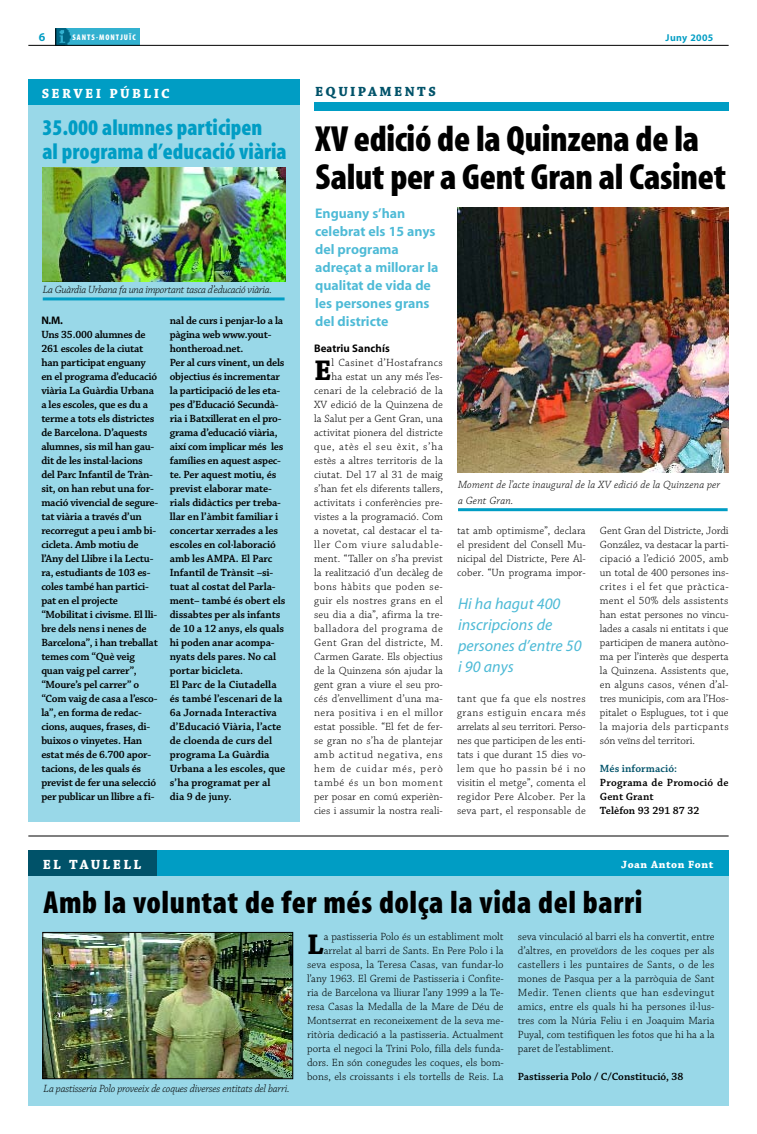
<style>
.page{position:relative;width:757px;height:1134px;background:#fff}
.page>*{position:absolute;margin:0;border:0;box-sizing:border-box;transform-origin:0 0}
.t1{font:700 condensed 36.5px/37.9px "Myriad MM";letter-spacing:-.01em;color:#000}
.t2{font:700 condensed 32px "Myriad MM";letter-spacing:.02em;color:#000}
.t3{font:700 29.9px "Chaparral MM";color:#000}
.t4{font:700 condensed 22.6px/23.7px "Myriad MM";color:#009dc4}
.t5{font:italic 16px/21px "Myriad MM";color:#4dbad6}
.t6{font:700 14px/18px "Myriad MM";color:#4dbad6}
.t7{font:700 14px "Chaparral MM";letter-spacing:.17em;color:#fff}
.t8{font:700 14px "Chaparral MM";letter-spacing:.17em;color:#005269}
.t9{font:700 12px "Myriad MM";color:#009dc4}
.t10{font:11px/14px "Chaparral MM";letter-spacing:.005em;color:#000;text-align:justify}
.t11{font:600 11px/14px "Chaparral MM";letter-spacing:-.02em;color:#000}
.t12{font:italic 300 11px "Chaparral MM";letter-spacing:-.02em;color:#000}
.t13{font:italic 300 11px/16px "Chaparral MM";letter-spacing:.015em;color:#000}
.t14{font:600 11px/14px "Chaparral MM";letter-spacing:.005em;color:#000}
.t15{font:600 11px "Chaparral MM";color:#000}
.t16{font:700 11px "Myriad MM";letter-spacing:.005em;color:#000}
.t17{font:600 11px "Chaparral MM";letter-spacing:.005em;color:#005269}
.t18{font:700 11px "Chaparral MM";letter-spacing:.055em;color:#fff}
.t19{font:700 10px "Myriad MM";letter-spacing:.04em;color:#009dc4}
.t20{font:700 condensed 8.2px "Myriad MM";letter-spacing:.125em;color:#fff}
</style>
<div class="page">
<div style="left:56px;top:28px;width:84px;height:17px;background:#33b1d0"></div>
<img style="left:56px;top:28px;width:15px;height:17px">
<hr style="left:28px;top:45px;width:701px;height:1px;background:#000">
<svg style="left:55px;top:28px;width:1px;height:17px"></svg>
<hr style="left:28px;top:836px;width:701px;height:1px;background:#000">
<div style="left:28px;top:850px;width:701px;height:255px;background:#99d8e8"></div>
<div style="left:28px;top:850px;width:129px;height:26px;background:#005269"></div>
<img style="left:45px;top:934px;width:246px;height:143px">
<div style="left:43px;top:932px;width:250px;height:147px;border:1px solid #000"></div>
<div style="left:157px;top:850px;width:572px;height:26px;background:#009dc4"></div>
<div style="left:314px;top:102px;width:415px;height:8px;background:#009dc4"></div>
<img style="left:457px;top:207px;width:272px;height:265px">
<hr style="left:458px;top:508px;width:270px;height:3px;background:#009dc4">
<div style="left:28px;top:80px;width:272px;height:742px;background:#99d8e8"></div>
<div style="left:28px;top:80px;width:272px;height:25px;background:#009dc4"></div>
<img style="left:43px;top:168px;width:243px;height:114px">
<hr style="left:43px;top:297px;width:242px;height:3px;background:#009dc4">
<p class="t9" style="left:39px;top:33px;width:8px">6</p>
<p class="t20" style="left:73px;top:34px;width:65px">SANTS-MONTJUÏC</p>
<p class="t19" style="left:665px;top:34px;width:49px">Juny 2005</p>
<p class="t7" style="left:42px;top:88px;width:130px">SERVEI PÚBLIC</p>
<h3 class="t4" style="left:43px;top:118px;width:246px">35.000 alumnes participen<br>al programa d’educació viària</h3>
<p class="t12" style="left:43px;top:286px;width:231px">La Guàrdia Urbana fa una important tasca d’educació viària.</p>
<p class="t16" style="left:41px;top:316px;width:23px">N.M.</p>
<p class="t11" style="left:41px;top:328px;width:118px">Uns 35.000 alumnes de<br>261 escoles de la ciutat han participat enguany en el programa d’educació viària La Guàrdia Urbana a les escoles, que es du a terme a tots els districtes de Barcelona. D’aquests alumnes, sis mil han gau&shy;dit de les instal·lacions del Parc Infantil de Tràn&shy;sit, on han rebut una for&shy;mació vivencial de segure&shy;tat viària a través d’un recorregut a peu i amb bi&shy;cicleta. Amb motiu de l’Any del Llibre i la Lectu&shy;ra, estudiants de 103 es&shy;coles també han partici&shy;pat en el projecte “Mobilitat i civisme. El lli&shy;bre dels nens i nenes de<br>Barcelona”, i han treballat temes com “Què veig quan vaig pel carrer”, “Moure’s pel carrer” o “Com vaig de casa a l’esco&shy;la”, en forma de redac&shy;cions, auques, frases, di&shy;buixos o vinyetes. Han estat més de 6.700 apor&shy;tacions, de les quals és previst de fer una selecció per publicar un llibre a fi-</p>
<p class="t11" style="left:170px;top:314px;width:117px">nal de curs i penjar-lo a la pàgina web www.yout&shy;hontheroad.net.<br>Per al curs vinent, un dels objectius és incrementar la participació de les eta&shy;pes d’Educació Secundà&shy;ria i Batxillerat en el pro&shy;grama d’educació viària, així com implicar més les famílies en aquest aspec&shy;te. Per aquest motiu, és previst elaborar mate&shy;rials didàctics per treba&shy;llar en l’àmbit familiar i concertar xerrades a les escoles en col·laboració amb les AMPA. El Parc<br>Infantil de Trànsit –si&shy;tuat al costat del Parla&shy;ment– també és obert els dissabtes per als infants de 10 a 12 anys, els quals hi poden anar acompa&shy;nyats dels pares. No cal portar bicicleta.<br>El Parc de la Ciutadella és també l’escenari de la<br>6a Jornada Interactiva d’Educació Viària, l’acte de cloenda de curs del programa La Guàrdia<br>Urbana a les escoles, que s’ha programat per al dia 9 de juny.</p>
<p class="t8" style="left:315px;top:87px;width:122px">EQUIPAMENTS</p>
<h1 class="t1" style="left:315px;top:123px;width:412px">XV edició de la Quinzena de la<br>Salut per a Gent Gran al Casinet</h1>
<p class="t6" style="left:315px;top:205px;width:125px">Enguany s’han celebrat els 15 anys del programa adreçat a millorar la qualitat de vida de les persones grans del districte</p>
<p class="t16" style="left:314px;top:344px;width:77px">Beatriu Sanchís</p>
<h3 class="t3" style="left:314px;top:359px;width:19px">E</h3>
<p class="t10" style="left:314px;top:356px;width:130px;text-align:right">l Casinet d’Hostafrancs<br>ha estat un any més l’es&shy;cenari de la celebració de la<br>XV edició de la Quinzena de la Salut per a Gent Gran, una activitat pionera del districte que, atès el seu èxit, s’ha estès a altres territoris de la ciutat. Del 17 al 31 de maig s’han fet els diferents tallers, activitats i conferències pre&shy;vistes a la programació. Com a novetat, cal destacar el ta&shy;ller Com viure saludable&shy;ment. “Taller on s’ha previst la realització d’un decàleg de bons hàbits que poden se&shy;guir els nostres grans en el seu dia a dia”, afirma la tre&shy;balladora del programa de<br>Gent Gran del districte, M.<br>Carmen Garate. Els objectius de la Quinzena són ajudar la gent gran a viure el seu pro&shy;cés d’envelliment d’una ma&shy;nera positiva i en el millor estat possible. “El fet de fer&shy;se gran no s’ha de plantejar amb actitud negativa, ens hem de cuidar més, però també és un bon moment per posar en comú experièn&shy;cies i assumir la nostra reali-</p>
<p class="t13" style="left:458px;top:477px;width:264px">Moment de l’acte inaugural de la XV edició de la Quinzena per a Gent Gran.</p>
<p class="t10" style="left:457px;top:524px;width:130px">tat amb optimisme”, declara el president del Consell Mu&shy;nicipal del Districte, Pere Al&shy;cober. “Un programa impor-</p>
<h3 class="t5" style="left:458px;top:595px;width:125px">Hi ha hagut 400 inscripcions de persones d’entre 50 i 90 anys</h3>
<p class="t10" style="left:457px;top:692px;width:130px">tant que fa que els nostres grans estiguin encara més arrelats al seu territori. Perso&shy;nes que participen de les enti&shy;tats i que durant 15 dies vo&shy;lem que ho passin bé i no visitin el metge”, comenta el regidor Pere Alcober. Per la seva part, el responsable de</p>
<p class="t10" style="left:600px;top:524px;width:130px">Gent Gran del Districte, Jordi González, va destacar la parti&shy;cipació a l’edició 2005, amb un total de 400 persones ins&shy;crites i el fet que pràctica&shy;ment el 50% dels assistents han estat persones no vincu&shy;lades a casals ni entitats i que participen de manera autòno&shy;ma per l’interès que desperta la Quinzena. Assistents que, en alguns casos, vénen d’al&shy;tres municipis, com ara l’Hos&shy;pitalet o Esplugues, tot i que la majoria dels particpants són veïns del territori.</p>
<p class="t17" style="left:600px;top:764px;width:79px">Més informació:</p>
<p class="t14" style="left:600px;top:776px;width:130px">Programa de Promoció de<br>Gent Grant<br>Telèfon 93 291 87 32</p>
<p class="t7" style="left:43px;top:859px;width:100px">EL TAULELL</p>
<h2 class="t2" style="left:44px;top:891px;width:600px">Amb la voluntat de fer més dolça la vida del barri</h2>
<p class="t18" style="left:621px;top:860px;width:94px">Joan Anton Font</p>
<p class="t12" style="left:44px;top:1085px;width:248px">La pastisseria Polo proveeix de coques diverses entitats del barri.</p>
<p class="t10" style="left:307px;top:930px;width:198px;text-align:right">a pastisseria Polo és un establiment molt arrelat al barri de Sants. En Pere Polo i la seva esposa, la Teresa Casas, van fundar-lo l’any 1963. El Gremi de Pastisseria i Confite&shy;ria de Barcelona va lliurar l’any 1999 a la Te&shy;resa Casas la Medalla de la Mare de Déu de Montserrat en reconeixement de la seva me&shy;ritòria dedicació a la pastisseria. Actualment porta el negoci la Trini Polo, filla dels funda&shy;dors. En són conegudes les coques, els bom&shy;bons, els croissants i els tortells de Reis. La</p>
<p class="t10" style="left:518px;top:930px;width:198px">seva vinculació al barri els ha convertit, entre d’altres, en proveïdors de les coques per als castellers i les puntaires de Sants, o de les mones de Pasqua per a la parròquia de Sant Medir. Tenen clients que han esdevingut amics, entre els quals hi ha persones il·lus&shy;tres com la Núria Feliu i en Joaquim Maria Puyal, com testifiquen les fotos que hi ha a la paret de l’establiment.</p>
<h3 class="t3" style="left:307px;top:933px;width:18px">L</h3>
<p class="t15" style="left:518px;top:1072px;width:167px">Pastisseria Polo / C/Constitució, 38</p>
</div>
